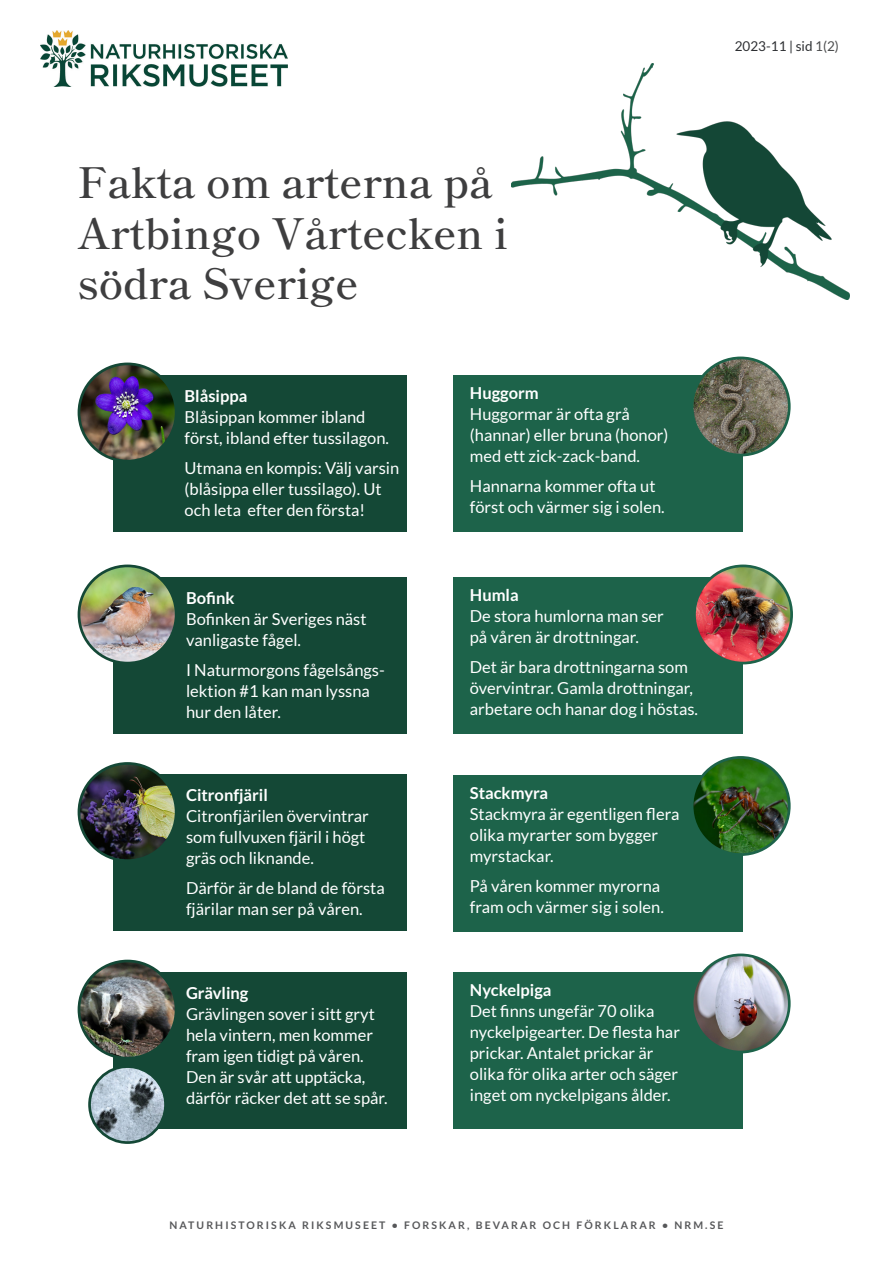
<style>
.page{position:relative;width:893px;height:1263px;background:#fff}
.page>*{position:absolute;margin:0;border:0;box-sizing:border-box;transform-origin:0 0}
.t1{font:600 42px/50.4px "Shippori Mincho";color:#3e3e3f}
.Bröd{font:16.5px/21px "Lato";color:#fff}
.Bröd-2{font:700 16.5px "Lato";color:#fff}
.t2{font:13.5px "Lato";color:#2d2f32}
.t3{font:700 10.5px "Lato";letter-spacing:.2em;color:#57585a}
.s1{color:#4b4c4d}
</style>
<div class="page">
<div style="left:113px;top:375px;width:293px;height:157px;background:#144836"></div>
<img style="left:79px;top:364px;width:97px;height:97px;border-radius:49px">
<div style="left:78px;top:363px;width:99px;height:99px;border:3px solid #144836;border-radius:50%"></div>
<div style="left:454px;top:376px;width:289px;height:156px;background:#1d634a"></div>
<img style="left:692px;top:358px;width:97px;height:97px;border-radius:49px">
<div style="left:691px;top:357px;width:100px;height:99px;border:3px solid #1d634a;border-radius:50%"></div>
<div style="left:113px;top:577px;width:293px;height:156px;background:#144836"></div>
<img style="left:79px;top:566px;width:97px;height:97px;border-radius:49px">
<div style="left:78px;top:564px;width:99px;height:100px;border:3px solid #144836;border-radius:50%"></div>
<div style="left:454px;top:578px;width:289px;height:156px;background:#1d634a"></div>
<img style="left:694px;top:566px;width:98px;height:97px;border-radius:49px">
<div style="left:693px;top:564px;width:100px;height:100px;border:3px solid #1d634a;border-radius:50%"></div>
<div style="left:113px;top:775px;width:293px;height:156px;background:#144836"></div>
<img style="left:79px;top:763px;width:97px;height:98px;border-radius:49px">
<div style="left:78px;top:762px;width:99px;height:100px;border:3px solid #144836;border-radius:50%"></div>
<div style="left:454px;top:775px;width:289px;height:156px;background:#1d634a"></div>
<img style="left:692px;top:757px;width:97px;height:97px;border-radius:49px">
<div style="left:691px;top:756px;width:100px;height:100px;border:3px solid #1d634a;border-radius:50%"></div>
<div style="left:113px;top:972px;width:293px;height:157px;background:#144836"></div>
<img style="left:79px;top:961px;width:97px;height:97px;border-radius:49px">
<div style="left:78px;top:960px;width:99px;height:99px;border:3px solid #144836;border-radius:50%"></div>
<div style="left:454px;top:973px;width:289px;height:156px;background:#1d634a"></div>
<img style="left:692px;top:955px;width:97px;height:97px;border-radius:49px">
<div style="left:691px;top:953px;width:100px;height:100px;border:3px solid #1d634a;border-radius:50%"></div>
<img style="left:41px;top:31px;width:247px;height:56px">
<img style="left:511px;top:63px;width:339px;height:236px">
<img style="left:90px;top:1066px;width:76px;height:76px;border-radius:38px">
<div style="left:88px;top:1065px;width:79px;height:79px;border:3px solid #144836;border-radius:50%"></div>
<p class="t2" style="left:735px;top:39px;width:106px">2023-11 | sid <span class="s1">1(2)</span></p>
<p class="t1" style="left:78px;top:158px;width:432px">Fakta om arterna på<br>Artbingo Vårtecken i södra Sverige</p>
<p class="Bröd-2" style="left:184px;top:386px;width:64px">Blåsippa</p>
<p class="Bröd" style="left:184px;top:406px;width:206px">Blåsippan kommer ibland först, ibland efter tussilagon.</p>
<p class="Bröd" style="left:184px;top:457px;width:216px">Utmana en kompis: Välj varsin (blåsippa eller tussilago). Ut och leta efter den första!</p>
<p class="Bröd-2" style="left:186px;top:588px;width:50px">Bofink</p>
<p class="Bröd" style="left:186px;top:608px;width:182px">Bofinken är Sveriges näst vanligaste fågel.</p>
<p class="Bröd" style="left:186px;top:659px;width:200px">I Naturmorgons fågelsångs&shy;lektion #1 kan man lyssna hur den låter.</p>
<p class="Bröd-2" style="left:186px;top:786px;width:83px">Citronfjäril</p>
<p class="Bröd" style="left:186px;top:805px;width:184px">Citronfjärilen övervintrar som fullvuxen fjäril i högt gräs och liknande.</p>
<p class="Bröd" style="left:186px;top:877px;width:200px">Därför är de bland de första fjärilar man ser på våren.</p>
<p class="Bröd-2" style="left:186px;top:983px;width:64px">Grävling</p>
<p class="Bröd" style="left:186px;top:1003px;width:203px">Grävlingen sover i sitt gryt hela vintern, men kommer fram igen tidigt på våren.<br>Den är svår att upptäcka, därför räcker det att se spår.</p>
<p class="Bröd-2" style="left:470px;top:384px;width:70px">Huggorm</p>
<p class="Bröd" style="left:470px;top:403px;width:200px">Huggormar är ofta grå (hannar) eller bruna (honor) med ett zick-zack-band.</p>
<p class="Bröd" style="left:470px;top:475px;width:196px">Hannarna kommer ofta ut först och värmer sig i solen.</p>
<p class="Bröd-2" style="left:470px;top:586px;width:50px">Humla</p>
<p class="Bröd" style="left:470px;top:605px;width:196px">De stora humlorna man ser på våren är drottningar.</p>
<p class="Bröd" style="left:470px;top:656px;width:230px">Det är bara drottningarna som övervintrar. Gamla drottningar, arbetare och hanar dog i höstas.</p>
<p class="Bröd-2" style="left:470px;top:783px;width:80px">Stackmyra</p>
<p class="Bröd" style="left:470px;top:803px;width:211px">Stackmyra är egentligen flera olika myrarter som bygger myrstackar.</p>
<p class="Bröd" style="left:470px;top:875px;width:196px">På våren kommer myrorna fram och värmer sig i solen.</p>
<p class="Bröd-2" style="left:470px;top:980px;width:83px">Nyckelpiga</p>
<p class="Bröd" style="left:470px;top:1000px;width:212px">Det finns ungefär 70 olika nyckelpigearter. De flesta har prickar. Antalet prickar är olika för olika arter och säger inget om nyckelpigans ålder.</p>
<p class="t3" style="left:169px;top:1219px;width:555px">NATURHISTORISKA RIKSMUSEET • FORSKAR, BEVARAR OCH FÖRKLARAR • NRM.SE</p>
</div>
